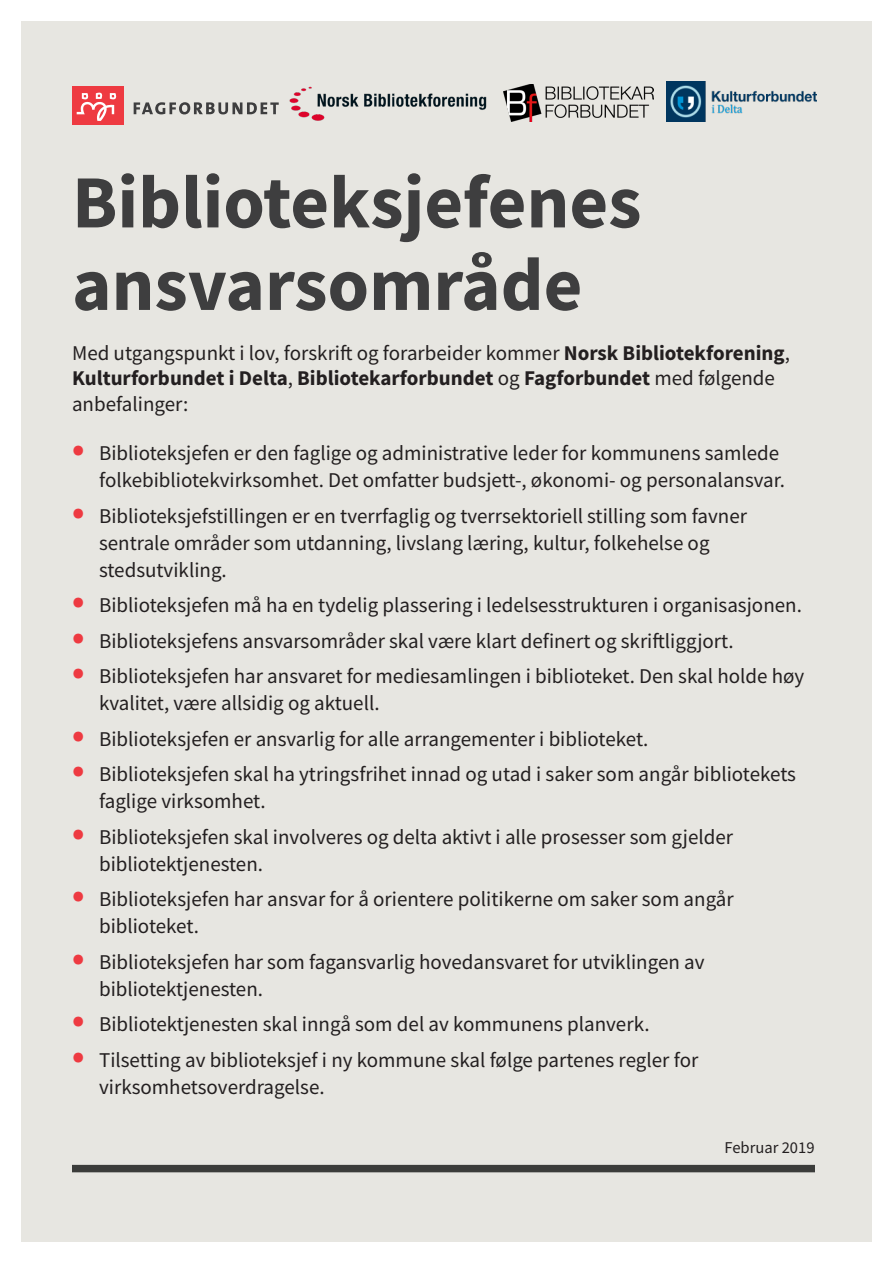
<style>
.page{position:relative;width:893px;height:1263px;background:#fff}
.page>*{position:absolute;margin:0;border:0;box-sizing:border-box;transform-origin:0 0}
.t1{font:700 75px "Source Sans Pro";color:#3e3e3f}
.t2{font:21px/27px "Source Sans Pro";color:#231f20}
.t3{font:16.5px "Source Sans Pro";color:#231f20}
.s1{font-weight:700}
.s2{font-weight:700;font-size:36px;color:#ee3a41}
</style>
<div class="page">
<div style="left:21px;top:21px;width:851px;height:1221px;background:#e7e6e1"></div>
<div style="left:72px;top:87px;width:52px;height:38px;background:#ee3a41"></div>
<svg style="left:134px;top:102px;width:145px;height:12px"></svg>
<svg style="left:77px;top:92px;width:40px;height:29px"></svg>
<svg style="left:72px;top:1164px;width:742px;height:9px;background:#585856"></svg>
<img style="left:289px;top:87px;width:198px;height:34px">
<img style="left:503px;top:85px;width:151px;height:36px">
<img style="left:666px;top:82px;width:150px;height:39px">
<p class="t1" style="left:72px;top:152px;width:571px">Biblioteksjefenes</p>
<p class="t1" style="left:72px;top:234px;width:512px">ansvarsområde</p>
<p class="t2" style="left:72px;top:340px;width:719px;line-height:25.2px">Med utgangspunkt i lov, forskrift og forarbeider kommer <span class="s1">Norsk Bibliotekforening</span>,<br><span class="s1">Kulturforbundet i Delta</span>, <span class="s1">Bibliotekarforbundet</span> og <span class="s1">Fagforbundet</span> med følgende anbefalinger:</p>
<p class="t2" style="left:72px;top:439px;width:715px;text-align:right"><span class="s2">•</span> Biblioteksjefen er den faglige og administrative leder for kommunens samlede folkebibliotekvirksomhet. Det omfatter budsjett-, økonomi- og personalansvar.</p>
<p class="t2" style="left:99px;top:502px;width:650px;text-indent:-27px"><span class="s2">•</span> Biblioteksjefstillingen er en tverrfaglig og tverrsektoriell stilling som favner sentrale områder som utdanning, livslang læring, kultur, folkehelse og stedsutvikling.</p>
<p class="t2" style="left:72px;top:592px;width:731px"><span class="s2">•</span> Biblioteksjefen må ha en tydelig plassering i ledelsesstrukturen i organisasjonen.</p>
<p class="t2" style="left:72px;top:627px;width:663px"><span class="s2">•</span> Biblioteksjefens ansvarsområder skal være klart definert og skriftliggjort.</p>
<p class="t2" style="left:99px;top:663px;width:707px;text-indent:-27px"><span class="s2">•</span> Biblioteksjefen har ansvaret for mediesamlingen i biblioteket. Den skal holde høy kvalitet, være allsidig og aktuell.</p>
<p class="t2" style="left:72px;top:725px;width:578px"><span class="s2">•</span> Biblioteksjefen er ansvarlig for alle arrangementer i biblioteket.</p>
<p class="t2" style="left:99px;top:761px;width:698px;text-indent:-27px"><span class="s2">•</span> Biblioteksjefen skal ha ytringsfrihet innad og utad i saker som angår bibliotekets faglige virksomhet.</p>
<p class="t2" style="left:99px;top:823px;width:636px;text-indent:-27px"><span class="s2">•</span> Biblioteksjefen skal involveres og delta aktivt i alle prosesser som gjelder bibliotektjenesten.</p>
<p class="t2" style="left:99px;top:886px;width:636px;text-indent:-27px"><span class="s2">•</span> Biblioteksjefen har ansvar for å orientere politikerne om saker som angår biblioteket.</p>
<p class="t2" style="left:99px;top:948px;width:607px;text-indent:-27px"><span class="s2">•</span> Biblioteksjefen har som fagansvarlig hovedansvaret for utviklingen av bibliotektjenesten.</p>
<p class="t2" style="left:72px;top:1011px;width:579px"><span class="s2">•</span> Bibliotektjenesten skal inngå som del av kommunens planverk.</p>
<p class="t2" style="left:99px;top:1046px;width:601px;text-indent:-27px"><span class="s2">•</span> Tilsetting av biblioteksjef i ny kommune skal følge partenes regler for virksomhetsoverdragelse.</p>
<p class="t3" style="left:724px;top:1137px;width:92px">Februar 2019</p>
</div>
